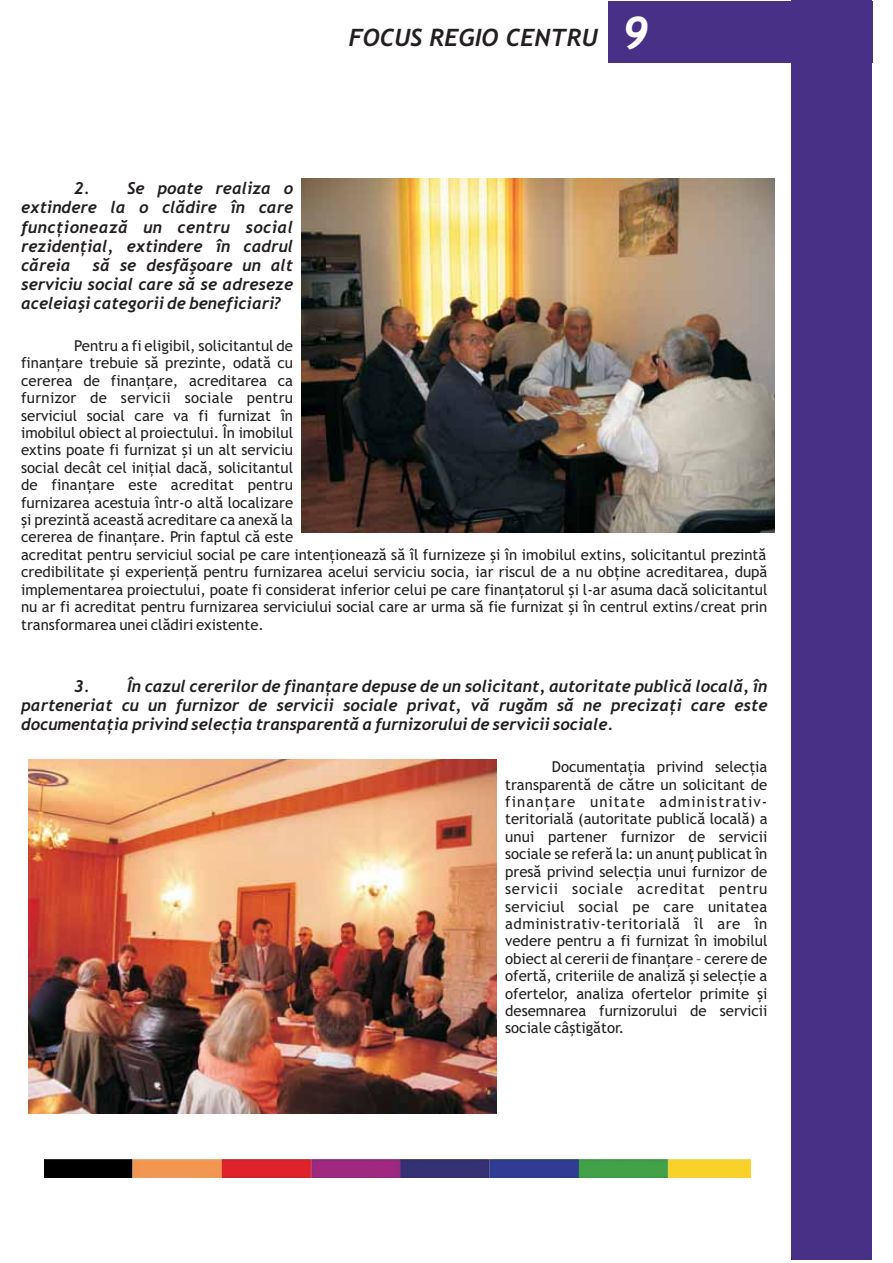
<style>
.page{position:relative;width:893px;height:1263px;background:#fff}
.page>*{position:absolute;margin:0;border:0;box-sizing:border-box;transform-origin:0 0}
.t1{font:italic 700 24px "Trebuchet MS";color:#231f20}
.t2{font:italic 700 16.5px/19.2px "Trebuchet MS";color:#231f20;text-align:justify}
.t3{font:15px/17.4px "Trebuchet MS";color:#231f20}
.s1{font-size:45px;color:#fff}
</style>
<div class="page">
<div style="left:608px;top:1px;width:264px;height:62px;background:#483087"></div>
<div style="left:791px;top:0;width:81px;height:1260px;background:#483087"></div>
<img style="left:45px;top:1159px;width:705px;height:18px">
<img style="left:302px;top:178px;width:472px;height:354px">
<img style="left:28px;top:759px;width:469px;height:354px">
<h1 class="t1" style="left:349px;top:28px;width:302px">FOCUS REGIO CENTRU <span class="s1">9</span></h1>
<p class="t2" style="left:21px;top:180px;width:274px;text-indent:53px">2. Se poate realiza o extindere la o clãdire în care funcþioneazã un centru social rezidenþial, extindere în cadrul cãreia</p>
<p class="t2" style="left:21px;top:257px;width:274px;text-indent:71px">sã se desfãºoare un alt serviciu social care sã se adreseze aceleiaºi categorii de beneficiari?</p>
<p class="t3" style="left:21px;top:338px;width:748px;text-indent:53px">Pentru a fi eligibil, solicitantul de<br>finanþare trebuie sã prezinte, odatã cu<br>cererea de finanþare, acreditarea ca<br>furnizor de servicii sociale pentru<br>serviciul social care va fi furnizat în<br>imobilul obiect al proiectului. În imobilul<br>extins poate fi furnizat ºi un alt serviciu<br>social decât cel iniþial dacã, solicitantul<br>de finanþare este acreditat pentru<br>furnizarea acestuia într-o altã localizare<br>ºi prezintã aceastã acreditare ca anexã la<br>cererea de finanþare. Prin faptul cã este<br>acreditat pentru serviciul social pe care intenþioneazã sã îl furnizeze ºi în imobilul extins, solicitantul prezintã credibilitate ºi experienþã pentru furnizarea acelui serviciu socia, iar riscul de a nu obþine acreditarea, dupã implementarea proiectului, poate fi considerat inferior celui pe care finanþatorul ºi l-ar asuma dacã solicitantul nu ar fi acreditat pentru furnizarea serviciului social care ar urma sã fie furnizat ºi în centrul extins/creat prin transformarea unei clãdiri existente.</p>
<p class="t2" style="left:21px;top:678px;width:748px;text-indent:53px">3. În cazul cererilor de finanþare depuse de un solicitant, autoritate publicã localã, în parteneriat cu un furnizor de servicii sociale privat, vã rugãm sã ne precizaþi care este documentaþia privind selecþia transparentã a furnizorului de servicii sociale.</p>
<p class="t3" style="left:505px;top:760px;width:264px;text-align:justify;text-indent:47px">Documentaþia privind selecþia transparentã de cãtre un solicitant de finanþare unitate administrativ&shy;teritorialã (autoritate publicã localã) a unui partener furnizor de servicii sociale se referã la: un anunþ publicat în presã privind selecþia unui furnizor de servicii sociale acreditat pentru serviciul social pe care unitatea administrativ-teritorialã îl are în vedere pentru a fi furnizat în imobilul obiect al cererii de finanþare – cerere de ofertã, criteriile de analizã ºi selecþie a ofertelor, analiza ofertelor primite ºi desemnarea furnizorului de servicii sociale câºtigãtor.</p>
</div>
